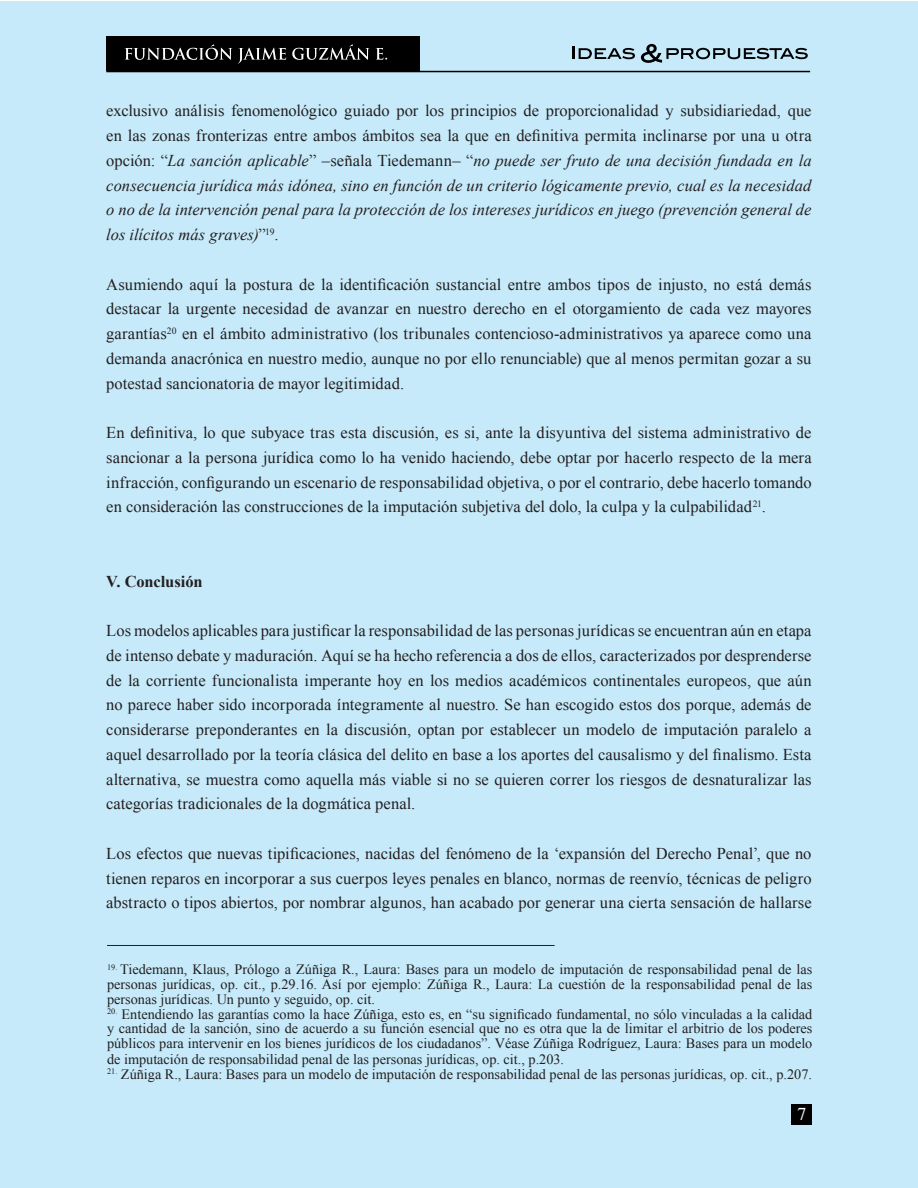
<style>
.page{position:relative;width:918px;height:1188px;background:#fff}
.page>*{position:absolute;margin:0;border:0;box-sizing:border-box;transform-origin:0 0}
.t1{font:18px "Times";color:#fff}
.t2{font:16.5px/24.8px "Times New Roman";color:#231f20;text-align:justify}
.t3{font:italic 16.5px/24.8px "Times New Roman";color:#231f20;text-align:justify}
.t4{font:700 16.5px "Times New Roman";letter-spacing:-.005em;color:#231f20}
.t5{font:14.25px/14.7px "Times New Roman";color:#231f20;text-align:justify}
.s1{font-style:normal}
</style>
<div class="page">
<div style="left:2px;top:2px;width:916px;height:1186px;background:#c6eafa"></div>
<hr style="left:0;top:2px;width:2px;height:1186px;background:#c6eafa">
<svg style="left:573px;top:46px;width:62px;height:13px"></svg>
<svg style="left:641px;top:44px;width:167px;height:19px"></svg>
<div style="left:106px;top:36px;width:313px;height:35px;background:#000"></div>
<svg style="left:125px;top:44px;width:107px;height:16px"></svg>
<svg style="left:238px;top:48px;width:48px;height:16px"></svg>
<svg style="left:292px;top:44px;width:77px;height:16px"></svg>
<svg style="left:376px;top:48px;width:11px;height:12px"></svg>
<hr style="left:106px;top:71px;width:704px;height:1px;background:#000">
<div style="left:792px;top:1104px;width:20px;height:20px;background:#000"></div>
<hr style="left:107px;top:945px;width:448px;height:1px;background:#231f20">
<p class="t3" style="left:106px;top:98px;width:707px"><span class="s1">exclusivo análisis fenomenológico guiado por los principios de proporcionalidad y subsidiariedad, que en las zonas fronterizas entre ambos ámbitos sea la que en definitiva permita inclinarse por una u otra opción: “</span>La sanción aplicable<span class="s1">” –señala Tiedemann– “</span>no puede ser fruto de una decisión fundada en la consecuencia jurídica más idónea, sino en función de un criterio lógicamente previo, cual es la necesidad o no de la intervención penal para la protección de los intereses jurídicos en juego (prevención general de los ilícitos más graves)<span class="s1">”</span><sup>19</sup><span class="s1">.</span></p>
<p class="t2" style="left:106px;top:271px;width:707px">Asumiendo aquí la postura de la identificación sustancial entre ambos tipos de injusto, no está demás destacar la urgente necesidad de avanzar en nuestro derecho en el otorgamiento de cada vez mayores garantías<sup>20</sup> en el ámbito administrativo (los tribunales contencioso-administrativos ya aparece como una demanda anacrónica en nuestro medio, aunque no por ello renunciable) que al menos permitan gozar a su potestad sancionatoria de mayor legitimidad.</p>
<p class="t2" style="left:106px;top:420px;width:707px">En definitiva, lo que subyace tras esta discusión, es si, ante la disyuntiva del sistema administrativo de sancionar a la persona jurídica como lo ha venido haciendo, debe optar por hacerlo respecto de la mera infracción, configurando un escenario de responsabilidad objetiva, o por el contrario, debe hacerlo tomando en consideración las construcciones de la imputación subjetiva del dolo, la culpa y la culpabilidad<sup>21</sup>.</p>
<p class="t4" style="left:106px;top:570px;width:98px">V. Conclusión</p>
<p class="t2" style="left:106px;top:618px;width:707px">Los modelos aplicables para justificar la responsabilidad de las personas jurídicas se encuentran aún en etapa de intenso debate y maduración. Aquí se ha hecho referencia a dos de ellos, caracterizados por desprenderse de la corriente funcionalista imperante hoy en los medios académicos continentales europeos, que aún no parece haber sido incorporada íntegramente al nuestro. Se han escogido estos dos porque, además de considerarse preponderantes en la discusión, optan por establecer un modelo de imputación paralelo a aquel desarrollado por la teoría clásica del delito en base a los aportes del causalismo y del finalismo. Esta alternativa, se muestra como aquella más viable si no se quieren correr los riesgos de desnaturalizar las categorías tradicionales de la dogmática penal.</p>
<p class="t2" style="left:106px;top:841px;width:707px">Los efectos que nuevas tipificaciones, nacidas del fenómeno de la ‘expansión del Derecho Penal’, que no tienen reparos en incorporar a sus cuerpos leyes penales en blanco, normas de reenvío, técnicas de peligro abstracto o tipos abiertos, por nombrar algunos, han acabado por generar una cierta sensación de hallarse</p>
<p class="t5" style="left:107px;top:962px;width:707px"><sup>19.</sup> Tiedemann, Klaus, Prólogo a Zúñiga R., Laura: Bases para un modelo de imputación de responsabilidad penal de las personas jurídicas, op. cit., p.29.16. Así por ejemplo: Zúñiga R., Laura: La cuestión de la responsabilidad penal de las personas jurídicas. Un punto y seguido, op. cit.</p>
<p class="t5" style="left:107px;top:1006px;width:707px"><sup>20.</sup> Entendiendo las garantías como la hace Zúñiga, esto es, en “su significado fundamental, no sólo vinculadas a la calidad y cantidad de la sanción, sino de acuerdo a su función esencial que no es otra que la de limitar el arbitrio de los poderes públicos para intervenir en los bienes jurídicos de los ciudadanos”. Véase Zúñiga Rodríguez, Laura: Bases para un modelo</p>
<p class="t5" style="left:107px;top:1052px;width:459px">de imputación de responsabilidad penal de las personas jurídicas, op. cit., p.203.</p>
<p class="t5" style="left:107px;top:1067px;width:706px"><sup>21.</sup> Zúñiga R., Laura: Bases para un modelo de imputación de responsabilidad penal de las personas jurídicas, op. cit., p.207.</p>
<p class="t1" style="left:797px;top:1097px;width:10px">7</p>
</div>
